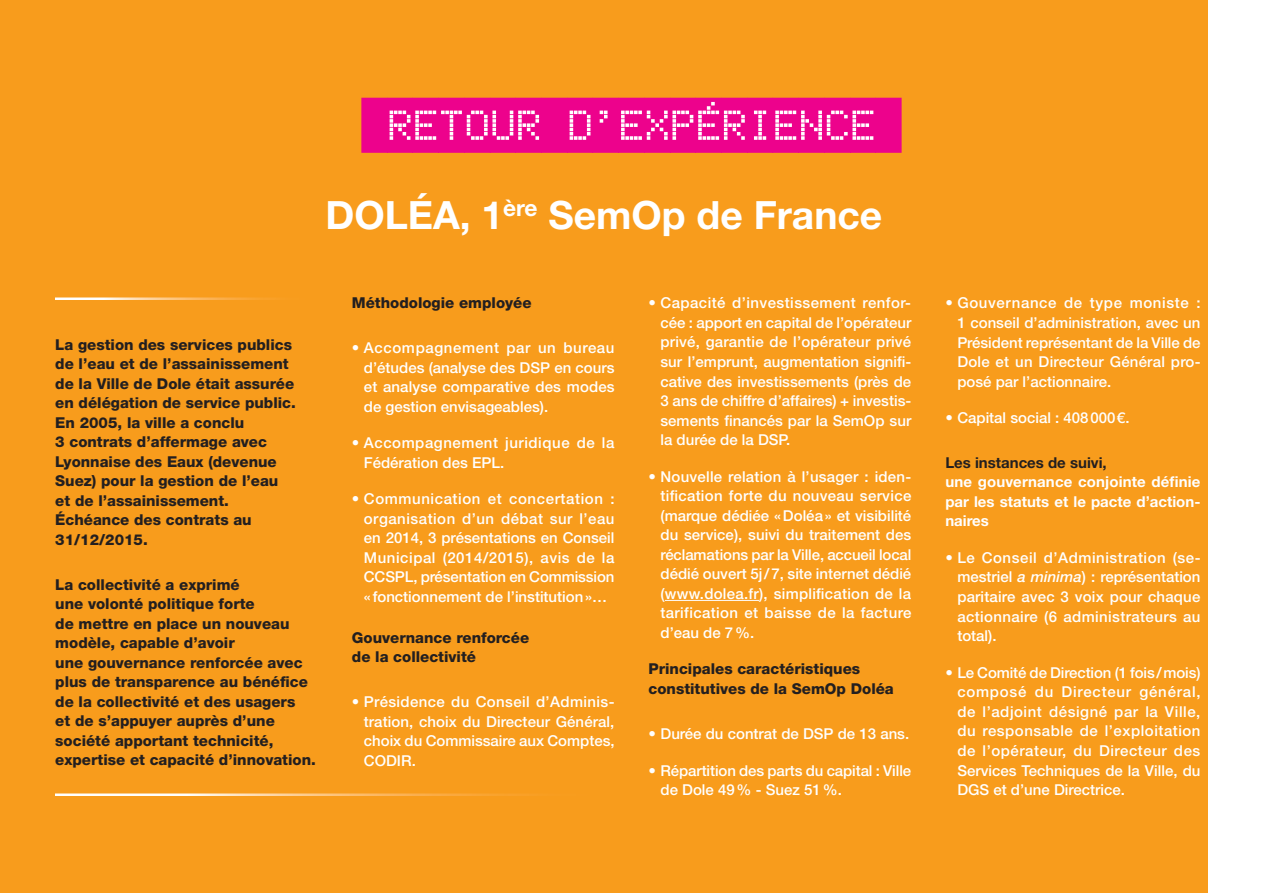
<style>
.page{position:relative;width:1263px;height:893px;background:#fff}
.page>*{position:absolute;margin:0;border:0;box-sizing:border-box;transform-origin:0 0}
.t1{font:700 39px "Helvetica Neue LT Std";color:#fff}
.t2{font:500 15px/19.5px "Helvetica Neue LT Std";color:#fff;text-align:justify}
.t3{font:800 15px/19.5px "Helvetica Neue LT Std";color:#231f20}
.t4{font:700 15px/19.5px "Helvetica Neue LT Std";color:#fff;text-align:justify}
.t5{font:500 15px/19.5px "Helvetica Neue LT Std";letter-spacing:.035em;color:#fff}
.t6{font:700 15px "Helvetica Neue LT Std";color:#231f20}
.s1{font-style:italic}
</style>
<div class="page">
<div style="left:0;top:0;width:1208px;height:893px;background:#f89c1c"></div>
<hr style="left:1262px;top:0;width:1px;height:893px;background:#f89c1c">
<hr style="left:665px;top:600px;width:94px;height:1px;background:#fff">
<svg style="left:361px;top:98px;width:541px;height:55px"></svg>
<img style="left:55px;top:794px;width:471px;height:1px">
<img style="left:55px;top:298px;width:219px;height:1px">
<h1 class="t1" style="left:325px;top:191px;width:558px">DOLÉA, 1<sup>ère</sup> SemOp de France</h1>
<p class="t3" style="left:55px;top:335px;width:242px">La gestion des services publics de l’eau et de l’assainissement de la Ville de Dole était assurée en délégation de service public.<br>En 2005, la ville a conclu<br>3 contrats d’affermage avec<br>Lyonnaise des Eaux (devenue<br>Suez) pour la gestion de l’eau et de l’assainissement.<br>Échéance des contrats au<br>31/12/2015.</p>
<p class="t3" style="left:55px;top:575px;width:262px">La collectivité a exprimé<br>une volonté politique forte<br>de mettre en place un nouveau modèle, capable d’avoir<br>une gouvernance renforcée avec plus de transparence au bénéfice de la collectivité et des usagers<br>et de s’appuyer auprès d’une société apportant technicité, expertise et capacité d’innovation.</p>
<p class="t3" style="left:352px;top:293px;width:181px">Méthodologie employée</p>
<p class="t2" style="left:364px;top:338px;width:252px;text-indent:-12px">• Accompagnement par un bureau d’études (analyse des DSP en cours et analyse comparative des modes de gestion envisageables).</p>
<p class="t5" style="left:364px;top:433px;width:252px;text-indent:-12px">• Accompagnement juridique de la<br>Fédération des EPL.</p>
<p class="t2" style="left:364px;top:489px;width:252px;text-indent:-12px">• Communication et concertation : organisation d’un débat sur l’eau en 2014, 3 présentations en Conseil Municipal (2014/2015), avis de la CCSPL, présentation en Commission « fonctionnement de l’institution »…</p>
<p class="t3" style="left:352px;top:628px;width:179px">Gouvernance renforcée de la collectivité</p>
<p class="t2" style="left:364px;top:692px;width:252px;text-indent:-12px">• Présidence du Conseil d’Adminis&shy;tration, choix du Directeur Général, choix du Commissaire aux Comptes, CODIR.</p>
<p class="t2" style="left:660px;top:293px;width:252px;text-indent:-12px">• Capacité d’investissement renfor&shy;cée : apport en capital de l’opérateur privé, garantie de l’opérateur privé sur l’emprunt, augmentation signifi&shy;cative des investissements (près de 3 ans de chiffre d’affaires) + investis&shy;sements financés par la SemOp sur la durée de la DSP.</p>
<p class="t2" style="left:660px;top:466px;width:252px;text-indent:-12px">• Nouvelle relation à l’usager : iden&shy;tification forte du nouveau service (marque dédiée « Doléa » et visibilité du service), suivi du traitement des réclamations par la Ville, accueil local dédié ouvert 5j / 7, site internet dédié (www.dolea.fr), simplification de la tarification et baisse de la facture d’eau de 7 %.</p>
<p class="t3" style="left:648px;top:659px;width:247px">Principales caractéristiques constitutives de la SemOp Doléa</p>
<p class="t2" style="left:648px;top:724px;width:262px">• Durée du contrat de DSP de 13 ans.</p>
<p class="t2" style="left:660px;top:760px;width:252px;text-indent:-12px">• Répartition des parts du capital : Ville de Dole 49 % - Suez 51 %.</p>
<p class="t2" style="left:957px;top:293px;width:245px;text-indent:-12px">• Gouvernance de type moniste :<br>1 conseil d’administration, avec un Président représentant de la Ville de Dole et un Directeur Général pro&shy;posé par l’actionnaire.</p>
<p class="t2" style="left:945px;top:408px;width:186px">• Capital social : 408 000 €.</p>
<p class="t6" style="left:945px;top:453px;width:163px">Les instances de suivi,</p>
<p class="t4" style="left:945px;top:472px;width:257px">une gouvernance conjointe définie par les statuts et le pacte d’action&shy;naires</p>
<p class="t2" style="left:957px;top:548px;width:245px;text-indent:-12px">• Le Conseil d’Administration (se&shy;mestriel <span class="s1">a minima</span>) : représentation paritaire avec 3 voix pour chaque actionnaire (6 administrateurs au total).</p>
<p class="t2" style="left:957px;top:662px;width:245px;text-indent:-12px">• Le Comité de Direction (1 fois / mois) composé du Directeur général, de l’adjoint désigné par la Ville, du responsable de l’exploitation de l’opérateur, du Directeur des Services Techniques de la Ville, du DGS et d’une Directrice.</p>
</div>
